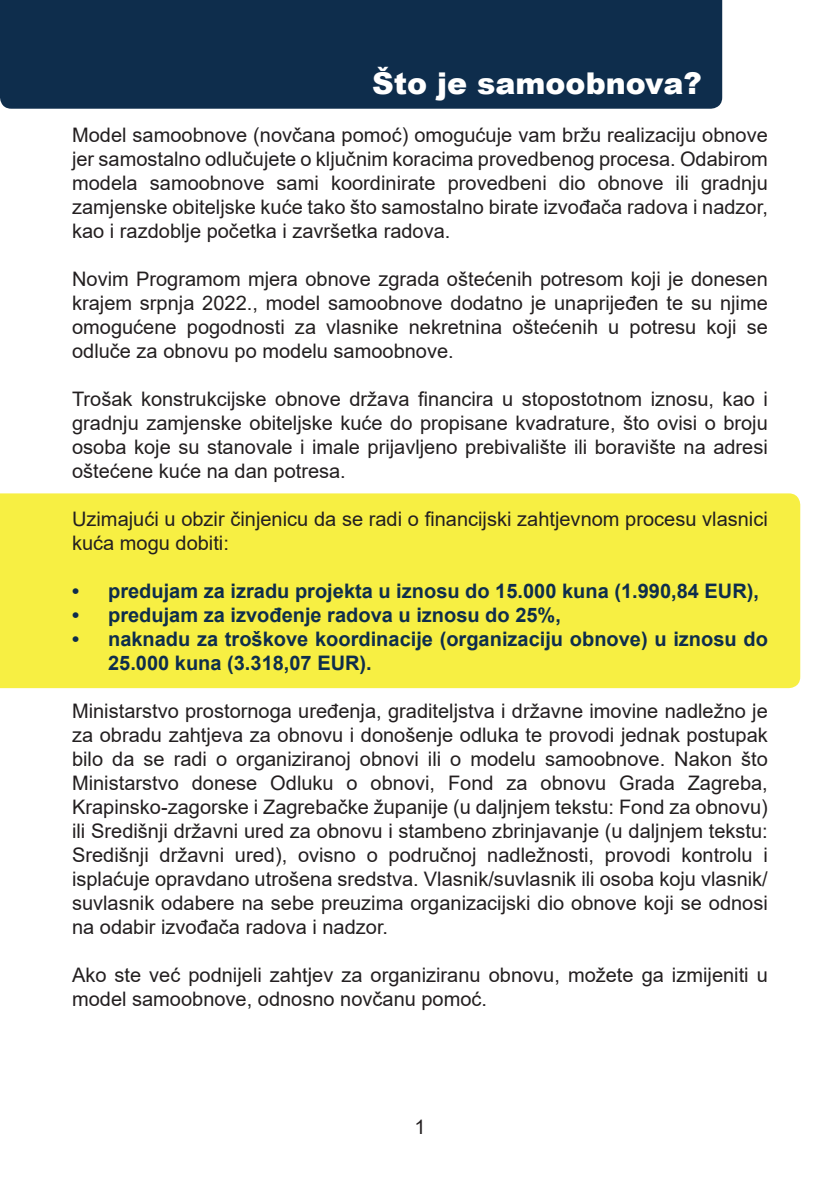
<style>
.page{position:relative;width:840px;height:1191px;background:#fff}
.page>*{position:absolute;margin:0;border:0;box-sizing:border-box;transform-origin:0 0}
.t1{font:900 30px "Arial";color:#fff}
.t2{font:20px/24px "Arial";color:#231f20;text-align:justify}
.t3{font:700 20px/24px "Arial";color:#0e2d4c}
</style>
<div class="page">
<div style="left:0;top:0;width:721px;height:109px;background:#0e2d4c"></div>
<div style="left:0;top:493px;width:799px;height:195px;background:#f7ef43"></div>
<h1 class="t1" style="left:372px;top:61px;width:331px">Što je samoobnova?</h1>
<p class="t2" style="left:72px;top:122px;width:697px">Model samoobnove (novčana pomoć) omogućuje vam bržu realizaciju obnove jer samostalno odlučujete o ključnim koracima provedbenog procesa. Odabirom modela samoobnove sami koordinirate provedbeni dio obnove ili gradnju zamjenske obiteljske kuće tako što samostalno birate izvođača radova i nadzor, kao i razdoblje početka i završetka radova.</p>
<p class="t2" style="left:72px;top:266px;width:697px">Novim Programom mjera obnove zgrada oštećenih potresom koji je donesen krajem srpnja 2022., model samoobnove dodatno je unaprijeđen te su njime omogućene pogodnosti za vlasnike nekretnina oštećenih u potresu koji se odluče za obnovu po modelu samoobnove.</p>
<p class="t2" style="left:72px;top:386px;width:697px">Trošak konstrukcijske obnove država financira u stopostotnom iznosu, kao i gradnju zamjenske obiteljske kuće do propisane kvadrature, što ovisi o broju osoba koje su stanovale i imale prijavljeno prebivalište ili boravište na adresi oštećene kuće na dan potresa.</p>
<p class="t2" style="left:72px;top:506px;width:697px">Uzimajući u obzir činjenicu da se radi o financijski zahtjevnom procesu vlasnici kuća mogu dobiti:</p>
<p class="t3" style="left:72px;top:579px;width:688px">• predujam za izradu projekta u iznosu do 15.000 kuna (1.990,84 EUR),</p>
<p class="t3" style="left:72px;top:603px;width:490px">• predujam za izvođenje radova u iznosu do 25%,</p>
<p class="t3" style="left:108px;top:627px;width:661px;text-indent:-36px">• naknadu za troškove koordinacije (organizaciju obnove) u iznosu do<br>25.000 kuna (3.318,07 EUR).</p>
<p class="t2" style="left:72px;top:698px;width:697px">Ministarstvo prostornoga uređenja, graditeljstva i državne imovine nadležno je za obradu zahtjeva za obnovu i donošenje odluka te provodi jednak postupak bilo da se radi o organiziranoj obnovi ili o modelu samoobnove. Nakon što Ministarstvo donese Odluku o obnovi, Fond za obnovu Grada Zagreba, Krapinsko-zagorske i Zagrebačke županije (u daljnjem tekstu: Fond za obnovu) ili Središnji državni ured za obnovu i stambeno zbrinjavanje (u daljnjem tekstu:<br>Središnji državni ured), ovisno o područnoj nadležnosti, provodi kontrolu i isplaćuje opravdano utrošena sredstva. Vlasnik/suvlasnik ili osoba koju vlasnik/ suvlasnik odabere na sebe preuzima organizacijski dio obnove koji se odnosi na odabir izvođača radova i nadzor.</p>
<p class="t2" style="left:72px;top:962px;width:697px">Ako ste već podnijeli zahtjev za organiziranu obnovu, možete ga izmijeniti u model samoobnove, odnosno novčanu pomoć.</p>
<p class="t2" style="left:414px;top:1114px;width:13px">1</p>
</div>
